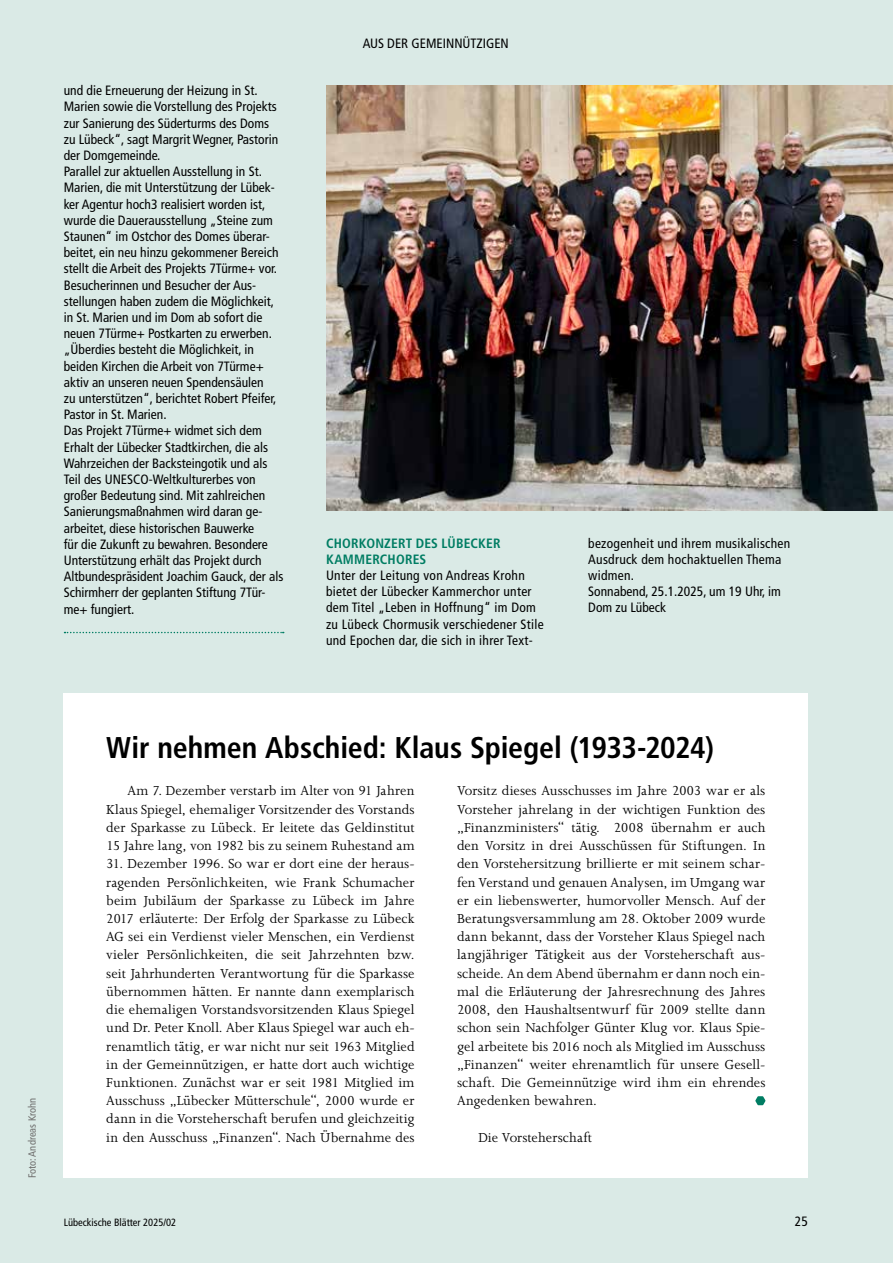
<style>
.page{position:relative;width:893px;height:1263px;background:#daeae6}
.page>*{position:absolute;margin:0;border:0;box-sizing:border-box;transform-origin:0 0}
.t1{font:700 condensed 30px "Frutiger LT Std";letter-spacing:-.005em;color:#000}
.t2{font:15px/18.3px "Joanna MT Std";letter-spacing:.01em;color:#000;text-align:justify}
.t3{font:condensed 13.5px/16.2px "Frutiger LT Std";color:#000}
.t4{font:condensed 13.5px/16.2px "Frutiger LT Std";letter-spacing:.02em;color:#000}
.t5{font:700 condensed 13.5px/16.2px "Frutiger LT Std";letter-spacing:.015em;color:#007d63}
.t6{font:condensed 10.5px "Frutiger LT Std";color:#000}
.t7{font:condensed 10.5px "Frutiger LT Std";color:#6f6f6e}
</style>
<div class="page">
<div style="left:64px;top:693px;width:744px;height:485px;background:#fff"></div>
<svg style="left:755px;top:1096px;width:10px;height:9px"></svg>
<img style="left:326px;top:85px;width:567px;height:425px">
<svg style="left:65px;top:632px;width:219px;height:1px"></svg>
<p class="t3" style="left:64px;top:82px;width:221px">und die Erneuerung der Heizung in St.<br>Marien sowie die Vorstellung des Projekts zur Sanierung des Süderturms des Doms zu Lübeck“, sagt Margrit Wegner, Pastorin der Domgemeinde.<br>Parallel zur aktuellen Ausstellung in St.<br>Marien, die mit Unterstützung der Lübec&shy;ker Agentur hoch3 realisiert worden ist, wurde die Dauerausstellung „Steine zum Staunen“ im Ostchor des Domes überar&shy;beitet, ein neu hinzu gekommener Bereich stellt die Arbeit des Projekts 7Türme+ vor.<br>Besucherinnen und Besucher der Aus&shy;stellungen haben zudem die Möglichkeit, in St. Marien und im Dom ab sofort die neuen 7Türme+ Postkarten zu erwerben. „Überdies besteht die Möglichkeit, in beiden Kirchen die Arbeit von 7Türme+ aktiv an unseren neuen Spendensäulen<br>zu unterstützen“, berichtet Robert Pfeifer, Pastor in St. Marien.<br>Das Projekt 7Türme+ widmet sich dem Erhalt der Lübecker Stadtkirchen, die als Wahrzeichen der Backsteingotik und als Teil des UNESCO-Weltkulturerbes von großer Bedeutung sind. Mit zahlreichen Sanierungsmaßnahmen wird daran ge&shy;arbeitet, diese historischen Bauwerke<br>für die Zukunft zu bewahren. Besondere Unterstützung erhält das Projekt durch Altbundespräsident Joachim Gauck, der als Schirmherr der geplanten Stiftung 7Tür&shy;me+ fungiert.</p>
<p class="t3" style="left:363px;top:35px;width:148px">AUS DER GEMEINNÜTZIGEN</p>
<p class="t5" style="left:326px;top:535px;width:176px">CHORKONZERT DES LÜBECKER<br>KAMMERCHORES</p>
<p class="t4" style="left:326px;top:567px;width:219px">Unter der Leitung von Andreas Krohn bietet der Lübecker Kammerchor unter dem Titel „Leben in Hoffnung“ im Dom zu Lübeck Chormusik verschiedener Stile und Epochen dar, die sich in ihrer Text-</p>
<p class="t4" style="left:588px;top:535px;width:204px">bezogenheit und ihrem musikalischen<br>Ausdruck dem hochaktuellen Thema widmen.<br>Sonnabend, 25.1.2025, um 19 Uhr, im<br>Dom zu Lübeck</p>
<p class="t7" style="left:26px;top:1178px;width:82px;rotate:-90deg">Foto: Andreas Krohn</p>
<h1 class="t1" style="left:106px;top:730px;width:609px">Wir nehmen Abschied: Klaus Spiegel (1933-2024)</h1>
<p class="t2" style="left:106px;top:782px;width:310px;text-indent:21px">Am 7. Dezember verstarb im Alter von 91 Jahren Klaus Spiegel, ehemaliger Vorsitzender des Vorstands der Sparkasse zu Lübeck. Er leitete das Geldinstitut 15 Jahre lang, von 1982 bis zu seinem Ruhestand am</p>
<p class="t2" style="left:106px;top:855px;width:310px">31. Dezember 1996. So war er dort eine der heraus&shy;ragenden Persönlichkeiten, wie Frank Schumacher beim Jubiläum der Sparkasse zu Lübeck im Jahre 2017 erläuterte: Der Erfolg der Sparkasse zu Lübeck AG sei ein Verdienst vieler Menschen, ein Verdienst vieler Persönlichkeiten, die seit Jahrzehnten bzw. seit Jahrhunderten Verantwortung für die Sparkasse übernommen hätten. Er nannte dann exemplarisch die ehemaligen Vorstandsvorsitzenden Klaus Spiegel und Dr. Peter Knoll. Aber Klaus Spiegel war auch eh&shy;renamtlich tätig, er war nicht nur seit 1963 Mitglied in der Gemeinnützigen, er hatte dort auch wichtige Funktionen. Zunächst war er seit 1981 Mitglied im Ausschuss „Lübecker Mütterschule“, 2000 wurde er dann in die Vorsteherschaft berufen und gleichzeitig in den Ausschuss „Finanzen“. Nach Übernahme des</p>
<p class="t2" style="left:457px;top:782px;width:310px">Vorsitz dieses Ausschusses im Jahre 2003 war er als Vorsteher jahrelang in der wichtigen Funktion des „Finanzministers“ tätig. 2008 übernahm er auch den Vorsitz in drei Ausschüssen für Stiftungen. In den Vorstehersitzung brillierte er mit seinem schar&shy;fen Verstand und genauen Analysen, im Umgang war er ein liebenswerter, humorvoller Mensch. Auf der Beratungsversammlung am 28. Oktober 2009 wurde dann bekannt, dass der Vorsteher Klaus Spiegel nach langjähriger Tätigkeit aus der Vorsteherschaft aus&shy;scheide. An dem Abend übernahm er dann noch ein&shy;mal die Erläuterung der Jahresrechnung des Jahres 2008, den Haushaltsentwurf für 2009 stellte dann schon sein Nachfolger Günter Klug vor. Klaus Spie&shy;gel arbeitete bis 2016 noch als Mitglied im Ausschuss „Finanzen“ weiter ehrenamtlich für unsere Gesell&shy;schaft. Die Gemeinnützige wird ihm ein ehrendes Angedenken bewahren.</p>
<p class="t2" style="left:478px;top:1128px;width:115px">Die Vorsteherschaft</p>
<p class="t6" style="left:64px;top:1216px;width:114px">Lübeckische Blätter 2025/02</p>
<p class="t3" style="left:795px;top:1213px;width:14px">25</p>
</div>
